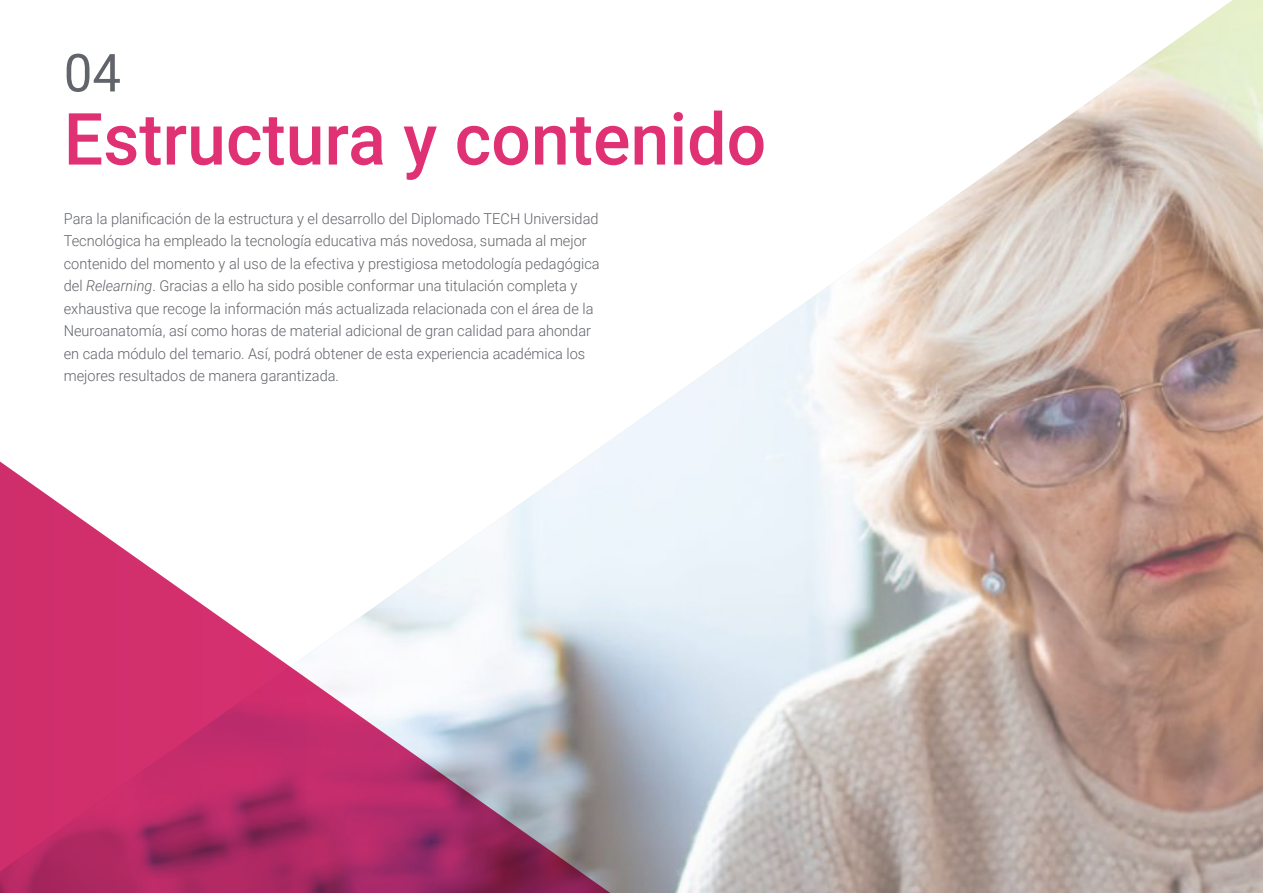
<style>
.page{position:relative;width:1263px;height:893px;background:#fff}
.page>*{position:absolute;margin:0;border:0;box-sizing:border-box;transform-origin:0 0}
.t1{font:500 72px "Roboto";color:#df3174}
.t2{font:52.5px "Roboto";color:#61646a}
.t3{font:300 15px/22.5px "Roboto";color:#61646a}
.s1{font-style:italic}
</style>
<div class="page">
<img style="left:603px;top:0;width:660px;height:893px">
<svg style="left:0;top:446px;width:640px;height:447px"></svg>
<h2 class="t2" style="left:64px;top:36px;width:59px">04</h2>
<h1 class="t1" style="left:64px;top:89px;width:704px">Estructura y contenido</h1>
<p class="t3" style="left:64px;top:207px;width:537px">Para la planificación de la estructura y el desarrollo del Diplomado TECH Universidad Tecnológica ha empleado la tecnología educativa más novedosa, sumada al mejor contenido del momento y al uso de la efectiva y prestigiosa metodología pedagógica del <span class="s1">Relearning</span>. Gracias a ello ha sido posible conformar una titulación completa y exhaustiva que recoge la información más actualizada relacionada con el área de la Neuroanatomía, así como horas de material adicional de gran calidad para ahondar en cada módulo del temario. Así, podrá obtener de esta experiencia académica los mejores resultados de manera garantizada.</p>
</div>
